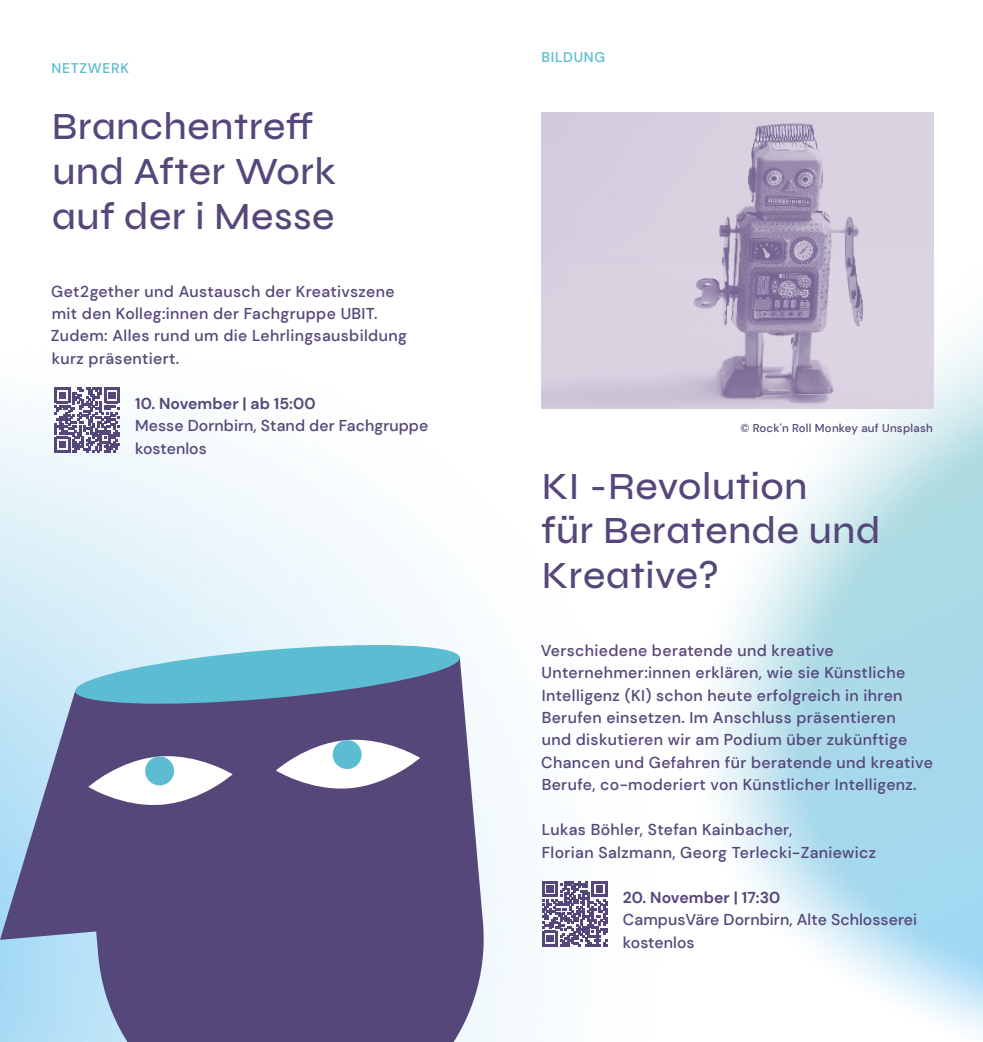
<style>
.page{position:relative;width:983px;height:1042px;background:#fff}
.page>*{position:absolute;margin:0;border:0;box-sizing:border-box;transform-origin:0 0}
.t1{font:500 38.5px/45px "Syne";letter-spacing:.015em;color:#56477b}
.t2{font:500 15.75px/22.4px "DM Sans";letter-spacing:.025em;color:#56477b}
.t3{font:500 15.75px/22.4px "DM Sans";letter-spacing:.005em;color:#56477b}
.t4{font:700 15.75px "DM Sans";letter-spacing:.005em;color:#56477b}
.t5{font:500 14px "DM Sans";letter-spacing:.05em;color:#5cbcd1}
.t6{font:500 11.38px "DM Sans";letter-spacing:.02em;color:#56477b}
</style>
<div class="page">
<img style="left:0;top:112px;width:648px;height:930px">
<img style="left:541px;top:113px;width:392px;height:296px">
<svg style="left:0;top:657px;width:492px;height:385px;background:#6c6793"></svg>
<svg style="left:74px;top:641px;width:387px;height:67px;background:#76adc7"></svg>
<svg style="left:88px;top:753px;width:144px;height:55px"></svg>
<svg style="left:276px;top:736px;width:144px;height:55px"></svg>
<svg style="left:54px;top:387px;width:66px;height:65px"></svg>
<svg style="left:542px;top:881px;width:65px;height:65px"></svg>
<p class="t5" style="left:51px;top:60px;width:79px">NETZWERK</p>
<h1 class="t1" style="left:52px;top:103px;width:285px">Branchentreff und After Work auf der i Messe</h1>
<p class="t2" style="left:51px;top:280px;width:357px">Get2gether und Austausch der Kreativszene mit den Kolleg:innen der Fachgruppe UBIT.<br>Zudem: Alles rund um die Lehrlingsausbildung kurz präsentiert.</p>
<p class="t4" style="left:135px;top:393px;width:182px">10. November | ab 15:00</p>
<p class="t3" style="left:135px;top:414px;width:294px">Messe Dornbirn, Stand der Fachgruppe kostenlos</p>
<p class="t5" style="left:541px;top:49px;width:65px">BILDUNG</p>
<p class="t6" style="left:740px;top:421px;width:194px">© Rock'n Roll Monkey auf Unsplash</p>
<h1 class="t1" style="left:541px;top:463px;width:341px">KI -Revolution<br>für Beratende und<br>Kreative?</h1>
<p class="t2" style="left:540px;top:639px;width:393px">Verschiedene beratende und kreative Unternehmer:innen erklären, wie sie Künstliche Intelligenz (KI) schon heute erfolgreich in ihren Berufen einsetzen. Im Anschluss präsentieren<br>und diskutieren wir am Podium über zukünftige Chancen und Gefahren für beratende und kreative Berufe, co-moderiert von Künstlicher Intelligenz.</p>
<p class="t2" style="left:541px;top:818px;width:336px">Lukas Böhler, Stefan Kainbacher,<br>Florian Salzmann, Georg Terlecki-Zaniewicz</p>
<p class="t4" style="left:622px;top:887px;width:159px">20. November | 17:30</p>
<p class="t3" style="left:622px;top:908px;width:295px">CampusVäre Dornbirn, Alte Schlosserei kostenlos</p>
</div>
